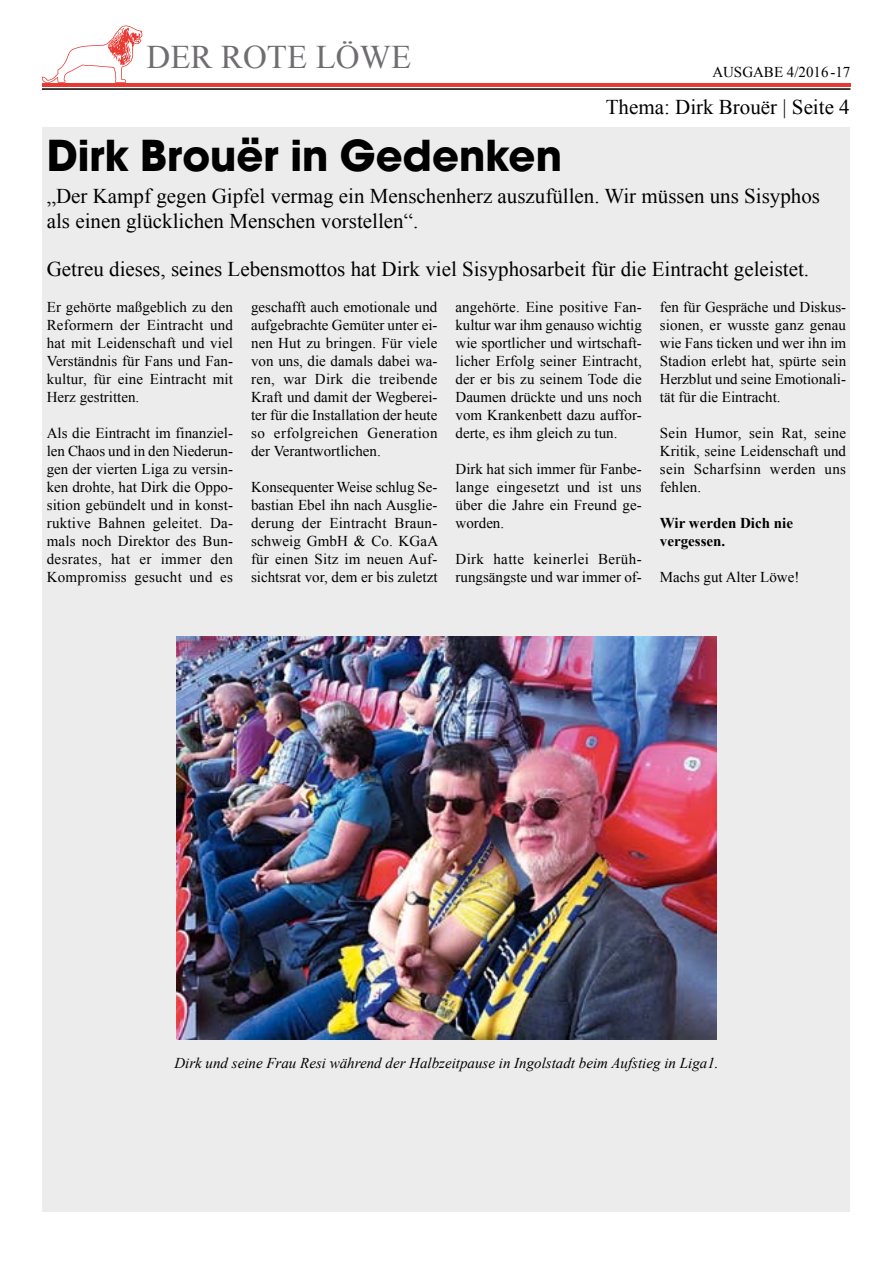
<style>
.page{position:relative;width:893px;height:1263px;background:#fff}
.page>*{position:absolute;margin:0;border:0;box-sizing:border-box;transform-origin:0 0}
.t1{font:46.5px "Avignon CE Bold";color:#000}
.t2{font:33px "Times New Roman";color:#6f6d70}
.t3{font:21px/25.2px "Times New Roman";color:#000}
.t4{font:15px/18px "Times New Roman";letter-spacing:.005em;color:#000;text-align:justify}
.t5{font:italic 15px "Times New Roman";color:#000}
.t6{font:700 15px/18px "Times New Roman";color:#000}
</style>
<div class="page">
<hr style="left:42px;top:88px;width:808px;height:2px;background:#000">
<svg style="left:42px;top:26px;width:100px;height:57px"></svg>
<hr style="left:42px;top:83px;width:808px;height:3px;background:#e83a33">
<div style="left:43px;top:127px;width:807px;height:1085px;background:#ececed"></div>
<img style="left:177px;top:636px;width:539px;height:403px">
<h2 class="t2" style="left:146px;top:35px;width:266px">DER ROTE LÖWE</h2>
<p class="t4" style="left:712px;top:63px;width:140px">AUSGABE 4/2016-17</p>
<h3 class="t3" style="left:606px;top:94px;width:245px">Thema: Dirk Brouër | Seite 4</h3>
<h1 class="t1" style="left:47px;top:127px;width:517px">Dirk Brouër in Gedenken</h1>
<h3 class="t3" style="left:47px;top:183px;width:775px">„Der Kampf gegen Gipfel vermag ein Menschenherz auszufüllen. Wir müssen uns Sisyphos als einen glücklichen Menschen vorstellen“.</h3>
<h3 class="t3" style="left:47px;top:256px;width:764px">Getreu dieses, seines Lebensmottos hat Dirk viel Sisyphosarbeit für die Eintracht geleistet.</h3>
<p class="t4" style="left:47px;top:297px;width:188px">Er gehörte maßgeblich zu den Reformern der Eintracht und hat mit Leidenschaft und viel Verständnis für Fans und Fan&shy;kultur, für eine Eintracht mit Herz gestritten.</p>
<p class="t4" style="left:47px;top:423px;width:188px">Als die Eintracht im finanziel&shy;len Chaos und in den Niederun&shy;gen der vierten Liga zu versin&shy;ken drohte, hat Dirk die Oppo&shy;sition gebündelt und in konst&shy;ruktive Bahnen geleitet. Da&shy;mals noch Direktor des Bun&shy;desrates, hat er immer den Kompromiss gesucht und es</p>
<p class="t4" style="left:251px;top:297px;width:188px">geschafft auch emotionale und aufgebrachte Gemüter unter ei&shy;nen Hut zu bringen. Für viele von uns, die damals dabei wa&shy;ren, war Dirk die treibende Kraft und damit der Wegberei&shy;ter für die Installation der heute so erfolgreichen Generation der Verantwortlichen.</p>
<p class="t4" style="left:251px;top:477px;width:189px">Konsequenter Weise schlug Se&shy;bastian Ebel ihn nach Ausglie&shy;derung der Eintracht Braun&shy;schweig GmbH &amp; Co. KGaA für einen Sitz im neuen Auf&shy;sichtsrat vor, dem er bis zuletzt</p>
<p class="t4" style="left:455px;top:297px;width:188px">angehörte. Eine positive Fan&shy;kultur war ihm genauso wichtig wie sportlicher und wirtschaft&shy;licher Erfolg seiner Eintracht, der er bis zu seinem Tode die Daumen drückte und uns noch vom Krankenbett dazu auffor&shy;derte, es ihm gleich zu tun.</p>
<p class="t4" style="left:455px;top:459px;width:188px">Dirk hat sich immer für Fanbe&shy;lange eingesetzt und ist uns über die Jahre ein Freund ge&shy;worden.</p>
<p class="t4" style="left:455px;top:549px;width:188px">Dirk hatte keinerlei Berüh&shy;rungsängste und war immer of-</p>
<p class="t4" style="left:660px;top:297px;width:188px">fen für Gespräche und Diskus&shy;sionen, er wusste ganz genau wie Fans ticken und wer ihn im Stadion erlebt hat, spürte sein Herzblut und seine Emotionali&shy;tät für die Eintracht.</p>
<p class="t4" style="left:660px;top:423px;width:188px">Sein Humor, sein Rat, seine Kritik, seine Leidenschaft und sein Scharfsinn werden uns fehlen.</p>
<p class="t6" style="left:660px;top:513px;width:135px">Wir werden Dich nie vergessen.</p>
<p class="t4" style="left:660px;top:567px;width:141px">Machs gut Alter Löwe!</p>
<p class="t5" style="left:174px;top:1052px;width:546px">Dirk und seine Frau Resi während der Halbzeitpause in Ingolstadt beim Aufstieg in Liga1.</p>
</div>
